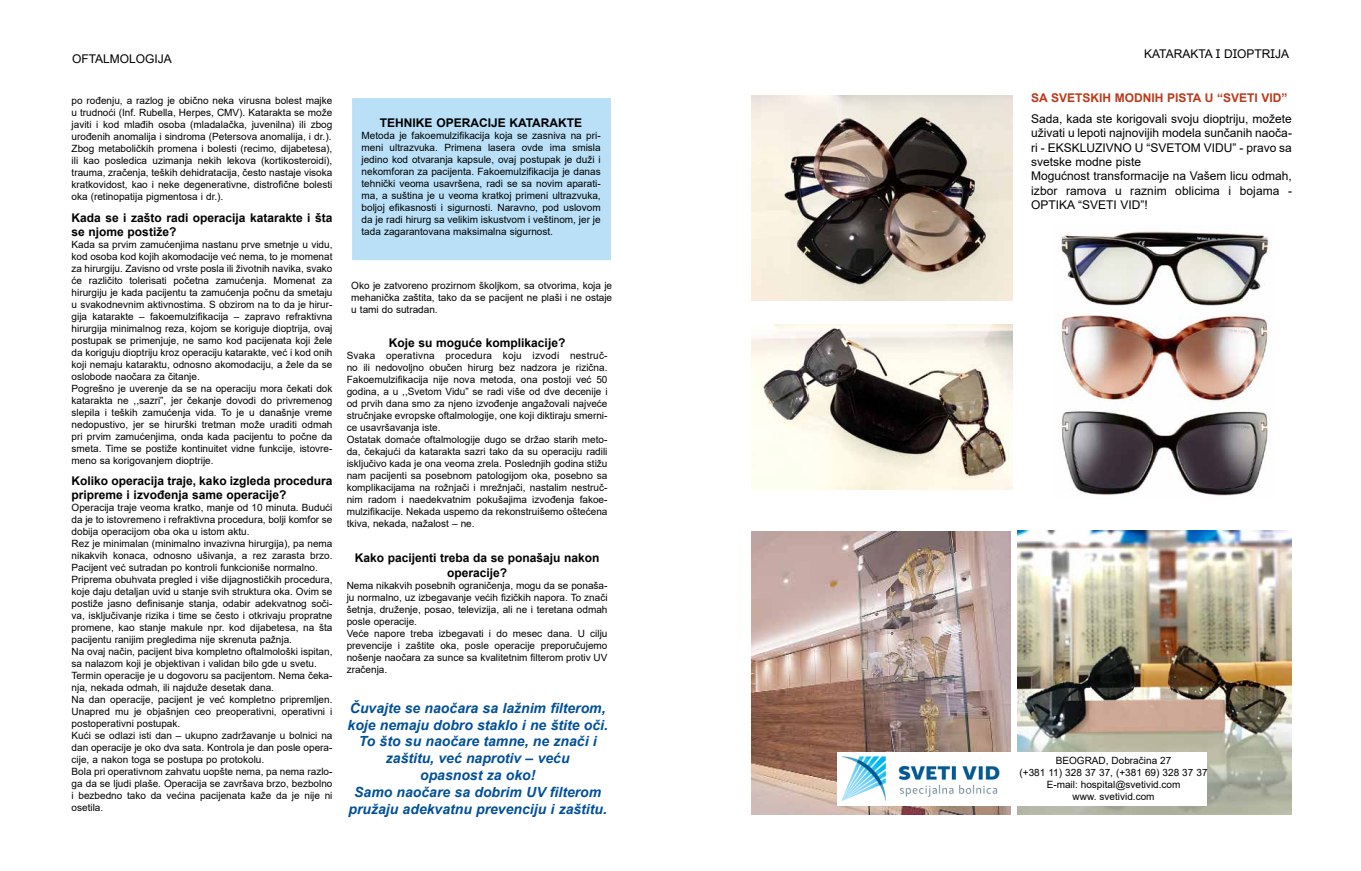
<style>
.page{position:relative;width:1361px;height:871px;background:#fff}
.page>*{position:absolute;margin:0;border:0;box-sizing:border-box;transform-origin:0 0}
.t1{font:italic 700 14px/16.8px "Arial";color:#005098;text-align:center}
.t2{font:12px/14.4px "Arial";color:#000}
.t3{font:700 12px/14.4px "Arial";color:#000}
.t4{font:700 12px "Arial";color:#bc3919}
.t5{font:10px/12px "Arial";color:#000}
</style>
<div class="page">
<img style="left:751px;top:531px;width:259px;height:283px">
<img style="left:837px;top:752px;width:171px;height:52px">
<div style="left:351px;top:97px;width:261px;height:164px;background:#b9e0f7;border:1px solid #fff"></div>
<img style="left:1057px;top:230px;width:214px;height:266px">
<img style="left:751px;top:95px;width:261px;height:205px">
<img style="left:751px;top:324px;width:261px;height:166px">
<img style="left:1017px;top:530px;width:274px;height:284px">
<div style="left:1008px;top:752px;width:198px;height:53px;background:#fff"></div>
<p class="t2" style="left:72px;top:51px;width:101px">OFTALMOLOGIJA</p>
<p class="t2" style="left:1144px;top:47px;width:146px">KATARAKTA I DIOPTRIJA</p>
<p class="t5" style="left:72px;top:94px;width:262px;text-align:justify">po rođenju, a razlog je obično neka virusna bolest majke u trudnoći (Inf. Rubella, Herpes, CMV). Katarakta se može javiti i kod mlađih osoba (mladalačka, juvenilna) ili zbog urođenih anomalija i sindroma (Petersova anomalija, i dr.).<br>Zbog metaboličkih promena i bolesti (recimo, dijabetesa), ili kao posledica uzimanja nekih lekova (kortikosteroidi), trauma, zračenja, teških dehidratacija, često nastaje visoka kratkovidost, kao i neke degenerativne, distrofične bolesti oka (retinopatija pigmentosa i dr.).</p>
<p class="t3" style="left:72px;top:210px;width:262px">Kada se i zašto radi operacija katarakte i šta se njome postiže?</p>
<p class="t5" style="left:72px;top:238px;width:262px">Kada sa prvim zamućenjima nastanu prve smetnje u vidu, kod osoba kod kojih akomodacije već nema, to je momenat za hirurgiju. Zavisno od vrste posla ili životnih navika, svako će različito tolerisati početna zamućenja. Momenat za hirurgiju je kada pacijentu ta zamućenja počnu da smetaju u svakodnevnim aktivnostima. S obzirom na to da je hirur&shy;gija katarakte – fakoemulzifikacija – zapravo refraktivna hirurgija minimalnog reza, kojom se koriguje dioptrija, ovaj postupak se primenjuje, ne samo kod pacijenata koji žele da koriguju dioptriju kroz operaciju katarakte, već i kod onih koji nemaju kataraktu, odnosno akomodaciju, a žele da se oslobode naočara za čitanje.<br>Pogrešno je uverenje da se na operaciju mora čekati dok katarakta ne ,,sazri”, jer čekanje dovodi do privremenog slepila i teških zamućenja vida. To je u današnje vreme nedopustivo, jer se hirurški tretman može uraditi odmah pri prvim zamućenjima, onda kada pacijentu to počne da smeta. Time se postiže kontinuitet vidne funkcije, istovre&shy;meno sa korigovanjem dioptrije.</p>
<p class="t3" style="left:72px;top:473px;width:262px">Koliko operacija traje, kako izgleda procedura pripreme i izvođenja same operacije?</p>
<p class="t5" style="left:72px;top:501px;width:262px">Operacija traje veoma kratko, manje od 10 minuta. Budući da je to istovremeno i refraktivna procedura, bolji komfor se dobija operacijom oba oka u istom aktu.<br>Rez je minimalan (minimalno invazivna hirurgija), pa nema nikakvih konaca, odnosno ušivanja, a rez zarasta brzo.<br>Pacijent već sutradan po kontroli funkcioniše normalno.<br>Priprema obuhvata pregled i više dijagnostičkih procedura, koje daju detaljan uvid u stanje svih struktura oka. Ovim se postiže jasno definisanje stanja, odabir adekvatnog soči&shy;va, isključivanje rizika i time se često i otkrivaju propratne promene, kao stanje makule npr. kod dijabetesa, na šta pacijentu ranijim pregledima nije skrenuta pažnja.<br>Na ovaj način, pacijent biva kompletno oftalmološki ispitan, sa nalazom koji je objektivan i validan bilo gde u svetu.<br>Termin operacije je u dogovoru sa pacijentom. Nema čeka&shy;nja, nekada odmah, ili najduže desetak dana.<br>Na dan operacije, pacijent je već kompletno pripremljen.<br>Unapred mu je objašnjen ceo preoperativni, operativni i postoperativni postupak.<br>Kući se odlazi isti dan – ukupno zadržavanje u bolnici na dan operacije je oko dva sata. Kontrola je dan posle opera&shy;cije, a nakon toga se postupa po protokolu.<br>Bola pri operativnom zahvatu uopšte nema, pa nema razlo&shy;ga da se ljudi plaše. Operacija se završava brzo, bezbolno i bezbedno tako da većina pacijenata kaže da je nije ni osetila.</p>
<p class="t3" style="left:380px;top:115px;width:204px">TEHNIKE OPERACIJE KATARAKTE</p>
<p class="t5" style="left:361px;top:129px;width:241px;text-align:justify">Metoda je fakoemulzifikacija koja se zasniva na pri&shy;meni ultrazvuka. Primena lasera ovde ima smisla jedino kod otvaranja kapsule, ovaj postupak je duži i nekomforan za pacijenta. Fakoemulzifikacija je danas tehnički veoma usavršena, radi se sa novim aparati&shy;ma, a suština je u veoma kratkoj primeni ultrazvuka, boljoj efikasnosti i sigurnosti. Naravno, pod uslovom da je radi hirurg sa velikim iskustvom i veštinom, jer je tada zagarantovana maksimalna sigurnost.</p>
<p class="t5" style="left:351px;top:280px;width:262px;text-align:justify">Oko je zatvoreno prozirnom školjkom, sa otvorima, koja je mehanička zaštita, tako da se pacijent ne plaši i ne ostaje u tami do sutradan.</p>
<p class="t3" style="left:389px;top:335px;width:178px">Koje su moguće komplikacije?</p>
<p class="t5" style="left:347px;top:349px;width:262px">Svaka operativna procedura koju izvodi nestruč&shy;no ili nedovoljno obučen hirurg bez nadzora je rizična.<br>Fakoemulzifikacija nije nova metoda, ona postoji već 50 godina, a u ,,Svetom Vidu” se radi više od dve decenije i od prvih dana smo za njeno izvođenje angažovali najveće stručnjake evropske oftalmologije, one koji diktiraju smerni&shy;ce usavršavanja iste.<br>Ostatak domaće oftalmologije dugo se držao starih meto&shy;da, čekajući da katarakta sazri tako da su operaciju radili isključivo kada je ona veoma zrela. Poslednjih godina stižu nam pacijenti sa posebnom patologijom oka, posebno sa komplikacijama na rožnjači i mrežnjači, nastalim nestruč&shy;nim radom i naedekvatnim pokušajima izvođenja fakoe&shy;mulzifikacije. Nekada uspemo da rekonstruišemo oštećena tkiva, nekada, nažalost – ne.</p>
<p class="t3" style="left:355px;top:550px;width:246px;text-align:center">Kako pacijenti treba da se ponašaju nakon operacije?</p>
<p class="t5" style="left:347px;top:579px;width:262px">Nema nikakvih posebnih ograničenja, mogu da se ponaša&shy;ju normalno, uz izbegavanje većih fizičkih napora. To znači šetnja, druženje, posao, televizija, ali ne i teretana odmah posle operacije.<br>Veće napore treba izbegavati i do mesec dana. U cilju prevencije i zaštite oka, posle operacije preporučujemo nošenje naočara za sunce sa kvalitetnim filterom protiv UV zračenja.</p>
<h1 class="t1" style="left:348px;top:699px;width:262px">Čuvajte se naočara sa lažnim filterom, koje nemaju dobro staklo i ne štite oči.<br>To što su naočare tamne, ne znači i zaštitu, već naprotiv – veću<br>opasnost za oko!<br>Samo naočare sa dobrim UV filterom pružaju adekvatnu prevenciju i zaštitu.</h1>
<p class="t4" style="left:1031px;top:90px;width:258px">SA SVETSKIH MODNIH PISTA U “SVETI VID”</p>
<p class="t2" style="left:1031px;top:111px;width:262px">Sada, kada ste korigovali svoju dioptriju, možete uživati u lepoti najnovijih modela sunčanih naoča&shy;ri - EKSKLUZIVNO U “SVETOM VIDU” - pravo sa svetske modne piste<br>Mogućnost transformacije na Vašem licu odmah, izbor ramova u raznim oblicima i bojama - OPTIKA “SVETI VID”!</p>
<p class="t5" style="left:1019px;top:754px;width:190px;text-align:center">BEOGRAD, Dobračina 27<br>(+381 11) 328 37 37, (+381 69) 328 37 37<br>E-mail: hospital@svetivid.com<br>www. svetivid.com</p>
</div>
